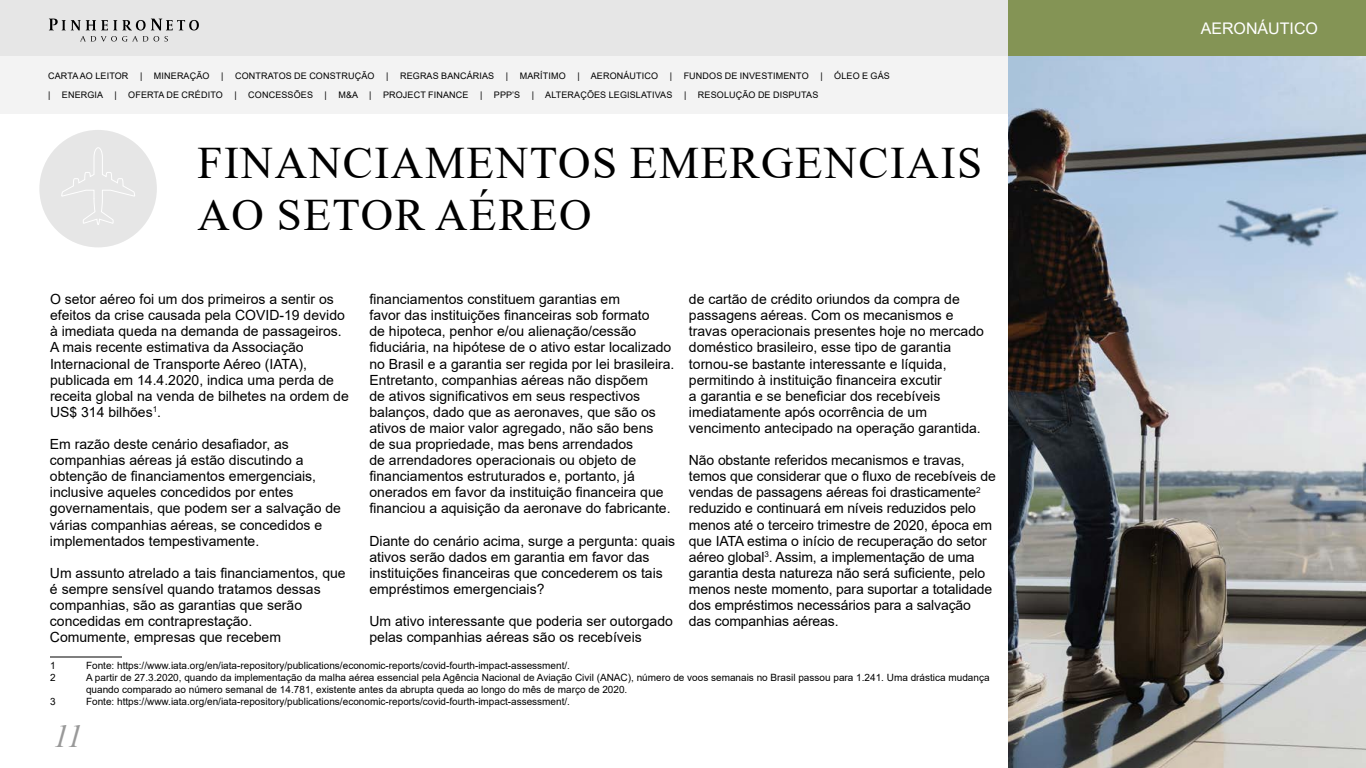
<style>
.page{position:relative;width:1366px;height:768px;background:#fff}
.page>*{position:absolute;margin:0;border:0;box-sizing:border-box;transform-origin:0 0}
.t1{font:45px/51.8px "Times New Roman";letter-spacing:.035em;color:#000}
.t2{font:italic 32px "Times New Roman";color:#999}
.t3{font:16px "Arial";color:#fff}
.t4{font:14px/16.1px "Arial";color:#000}
.t5{font:10px/12px "Arial";color:#000}
.t6{font:9px "Arial";letter-spacing:.015em;color:#000}
</style>
<div class="page">
<div style="left:0;top:56px;width:1366px;height:58px;background:#f3f3f3"></div>
<div style="left:0;top:0;width:1366px;height:56px;background:#e6e6e6"></div>
<svg style="left:49px;top:19px;width:150px;height:23px"></svg>
<div style="left:39px;top:130px;width:118px;height:117px;background:#e6e6e6;border-radius:50%"></div>
<hr style="left:50px;top:656px;width:72px;height:2px;background:#000">
<img style="left:1008px;top:56px;width:358px;height:712px">
<svg style="left:61px;top:147px;width:74px;height:78px"></svg>
<div style="left:1008px;top:0;width:358px;height:56px;background:#849455"></div>
<p class="t6" style="left:48px;top:69px;width:82px">CARTA AO LEITOR</p>
<p class="t6" style="left:140px;top:69px;width:4px">|</p>
<p class="t6" style="left:154px;top:69px;width:57px">MINERAÇÃO</p>
<p class="t6" style="left:221px;top:69px;width:4px">|</p>
<p class="t6" style="left:235px;top:69px;width:141px">CONTRATOS DE CONSTRUÇÃO</p>
<p class="t6" style="left:386px;top:69px;width:4px">|</p>
<p class="t6" style="left:400px;top:69px;width:96px">REGRAS BANCÁRIAS</p>
<p class="t6" style="left:506px;top:69px;width:4px">|</p>
<p class="t6" style="left:520px;top:69px;width:47px">MARÍTIMO</p>
<p class="t6" style="left:577px;top:69px;width:82px">| AERONÁUTICO</p>
<p class="t6" style="left:670px;top:69px;width:4px">|</p>
<p class="t6" style="left:684px;top:69px;width:127px">FUNDOS DE INVESTIMENTO</p>
<p class="t6" style="left:820px;top:69px;width:4px">|</p>
<p class="t6" style="left:834px;top:69px;width:57px">ÓLEO E GÁS</p>
<p class="t6" style="left:48px;top:88px;width:4px">|</p>
<p class="t6" style="left:62px;top:88px;width:56px">ENERGIA |</p>
<p class="t6" style="left:128px;top:88px;width:96px">OFERTA DE CRÉDITO</p>
<p class="t6" style="left:234px;top:88px;width:4px">|</p>
<p class="t6" style="left:248px;top:88px;width:66px">CONCESSÕES</p>
<p class="t6" style="left:325px;top:88px;width:4px">|</p>
<p class="t6" style="left:339px;top:88px;width:34px">M&amp;A |</p>
<p class="t6" style="left:383px;top:88px;width:87px">PROJECT FINANCE</p>
<p class="t6" style="left:480px;top:88px;width:4px">|</p>
<p class="t6" style="left:494px;top:88px;width:28px">PPP’S</p>
<p class="t6" style="left:532px;top:88px;width:142px">| ALTERAÇÕES LEGISLATIVAS</p>
<p class="t6" style="left:684px;top:88px;width:4px">|</p>
<p class="t6" style="left:698px;top:88px;width:122px">RESOLUÇÃO DE DISPUTAS</p>
<h1 class="t1" style="left:197px;top:136px;width:786px">FINANCIAMENTOS EMERGENCIAIS<br>AO SETOR AÉREO</h1>
<p class="t4" style="left:370px;top:291px;width:307px">financiamentos constituem garantias em<br>favor das instituições financeiras sob formato<br>de hipoteca, penhor e/ou alienação/cessão fiduciária, na hipótese de o ativo estar localizado no Brasil e a garantia ser regida por lei brasileira.<br>Entretanto, companhias aéreas não dispõem<br>de ativos significativos em seus respectivos balanços, dado que as aeronaves, que são os ativos de maior valor agregado, não são bens<br>de sua propriedade, mas bens arrendados<br>de arrendadores operacionais ou objeto de financiamentos estruturados e, portanto, já onerados em favor da instituição financeira que financiou a aquisição da aeronave do fabricante.</p>
<p class="t4" style="left:370px;top:533px;width:307px">Diante do cenário acima, surge a pergunta: quais ativos serão dados em garantia em favor das instituições financeiras que concederem os tais empréstimos emergenciais?</p>
<p class="t4" style="left:370px;top:613px;width:305px">Um ativo interessante que poderia ser outorgado pelas companhias aéreas são os recebíveis</p>
<p class="t4" style="left:50px;top:291px;width:300px">O setor aéreo foi um dos primeiros a sentir os efeitos da crise causada pela COVID-19 devido à imediata queda na demanda de passageiros.<br>A mais recente estimativa da Associação Internacional de Transporte Aéreo (IATA), publicada em 14.4.2020, indica uma perda de receita global na venda de bilhetes na ordem de US$ 314 bilhões<sup>1</sup>.</p>
<p class="t4" style="left:50px;top:436px;width:293px">Em razão deste cenário desafiador, as companhias aéreas já estão discutindo a obtenção de financiamentos emergenciais, inclusive aqueles concedidos por entes governamentais, que podem ser a salvação de várias companhias aéreas, se concedidos e implementados tempestivamente.</p>
<p class="t4" style="left:50px;top:565px;width:297px">Um assunto atrelado a tais financiamentos, que é sempre sensível quando tratamos dessas companhias, são as garantias que serão concedidas em contraprestação.<br>Comumente, empresas que recebem</p>
<p class="t5" style="left:50px;top:659px;width:7px">1</p>
<p class="t5" style="left:86px;top:659px;width:486px">Fonte: https://www.iata.org/en/iata-repository/publications/economic-reports/covid-fourth-impact-assessment/.</p>
<p class="t5" style="left:50px;top:671px;width:7px">2</p>
<p class="t5" style="left:86px;top:671px;width:905px">A partir de 27.3.2020, quando da implementação da malha aérea essencial pela Agência Nacional de Aviação Civil (ANAC), número de voos semanais no Brasil passou para 1.241. Uma drástica mudança quando comparado ao número semanal de 14.781, existente antes da abrupta queda ao longo do mês de março de 2020.</p>
<p class="t5" style="left:50px;top:695px;width:7px">3</p>
<p class="t5" style="left:86px;top:695px;width:486px">Fonte: https://www.iata.org/en/iata-repository/publications/economic-reports/covid-fourth-impact-assessment/.</p>
<p class="t4" style="left:689px;top:291px;width:296px">de cartão de crédito oriundos da compra de passagens aéreas. Com os mecanismos e travas operacionais presentes hoje no mercado doméstico brasileiro, esse tipo de garantia tornou-se bastante interessante e líquida, permitindo à instituição financeira excutir<br>a garantia e se beneficiar dos recebíveis imediatamente após ocorrência de um vencimento antecipado na operação garantida.</p>
<p class="t4" style="left:689px;top:452px;width:309px">Não obstante referidos mecanismos e travas, temos que considerar que o fluxo de recebíveis de vendas de passagens aéreas foi drasticamente<sup>2 </sup>reduzido e continuará em níveis reduzidos pelo menos até o terceiro trimestre de 2020, época em que IATA estima o início de recuperação do setor aéreo global<sup>3</sup>. Assim, a implementação de uma garantia desta natureza não será suficiente, pelo menos neste momento, para suportar a totalidade dos empréstimos necessários para a salvação das companhias aéreas.</p>
<h2 class="t2" style="left:53px;top:715px;width:31px">11</h2>
<p class="t3" style="left:1201px;top:18px;width:119px">AERONÁUTICO</p>
</div>
